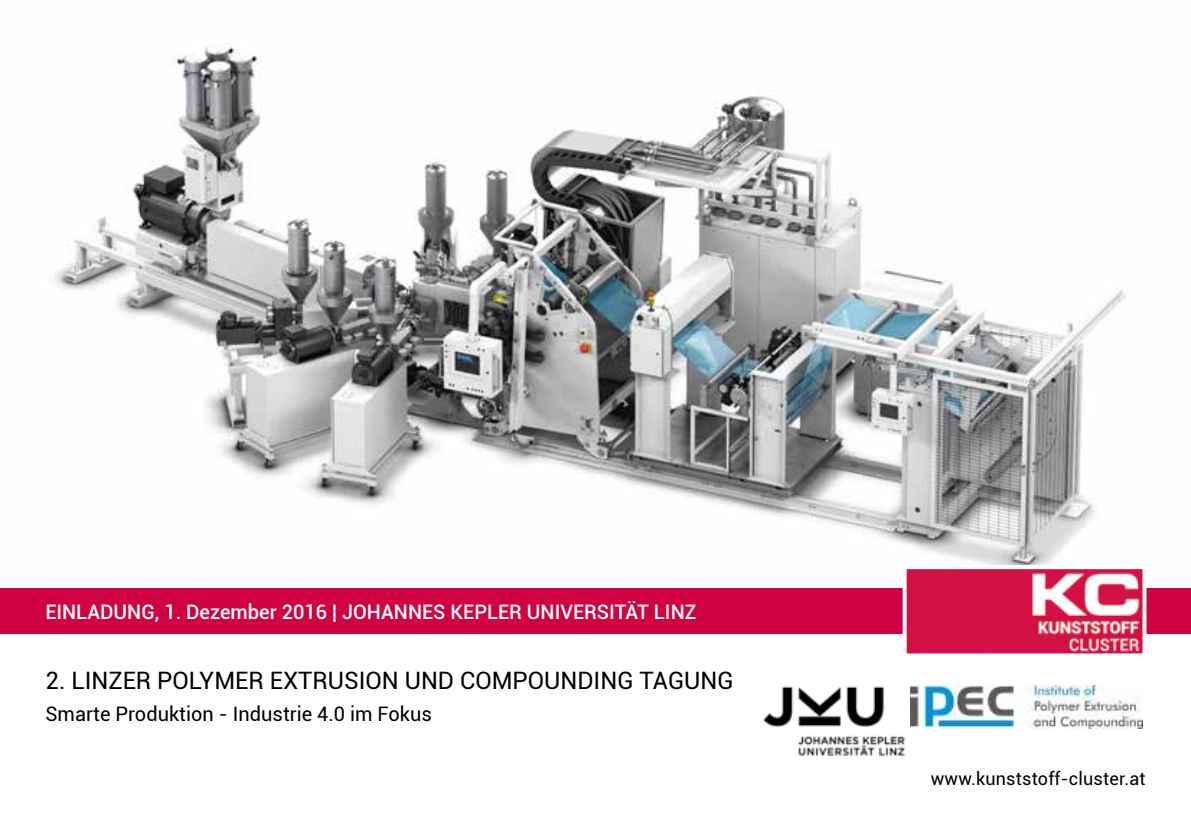
<style>
.page{position:relative;width:1191px;height:840px;background:#fff}
.page>*{position:absolute;margin:0;border:0;box-sizing:border-box;transform-origin:0 0}
.t1{font:24px "Roboto";color:#000}
.t2{font:500 20px "Roboto";color:#fff}
.t3{font:20px "Roboto";color:#000}
.t4{font:18px "Roboto";letter-spacing:.01em;color:#000}
</style>
<div class="page">
<img style="left:54px;top:43px;width:1072px;height:522px">
<div style="left:0;top:588px;width:1191px;height:45px;background:#d00242"></div>
<img style="left:907px;top:570px;width:234px;height:82px">
<div style="left:902px;top:565px;width:244px;height:92px;border:4px solid #fff"></div>
<img style="left:763px;top:686px;width:161px;height:70px">
<img style="left:910px;top:685px;width:232px;height:43px">
<p class="t2" style="left:45px;top:597px;width:652px">EINLADUNG, 1. Dezember 2016 | JOHANNES KEPLER UNIVERSITÄT LINZ</p>
<p class="t1" style="left:46px;top:663px;width:689px">2. LINZER POLYMER EXTRUSION UND COMPOUNDING TAGUNG</p>
<p class="t3" style="left:45px;top:700px;width:388px">Smarte Produktion - Industrie 4.0 im Fokus</p>
<p class="t4" style="left:930px;top:766px;width:216px">www.kunststoff-cluster.at</p>
</div>
